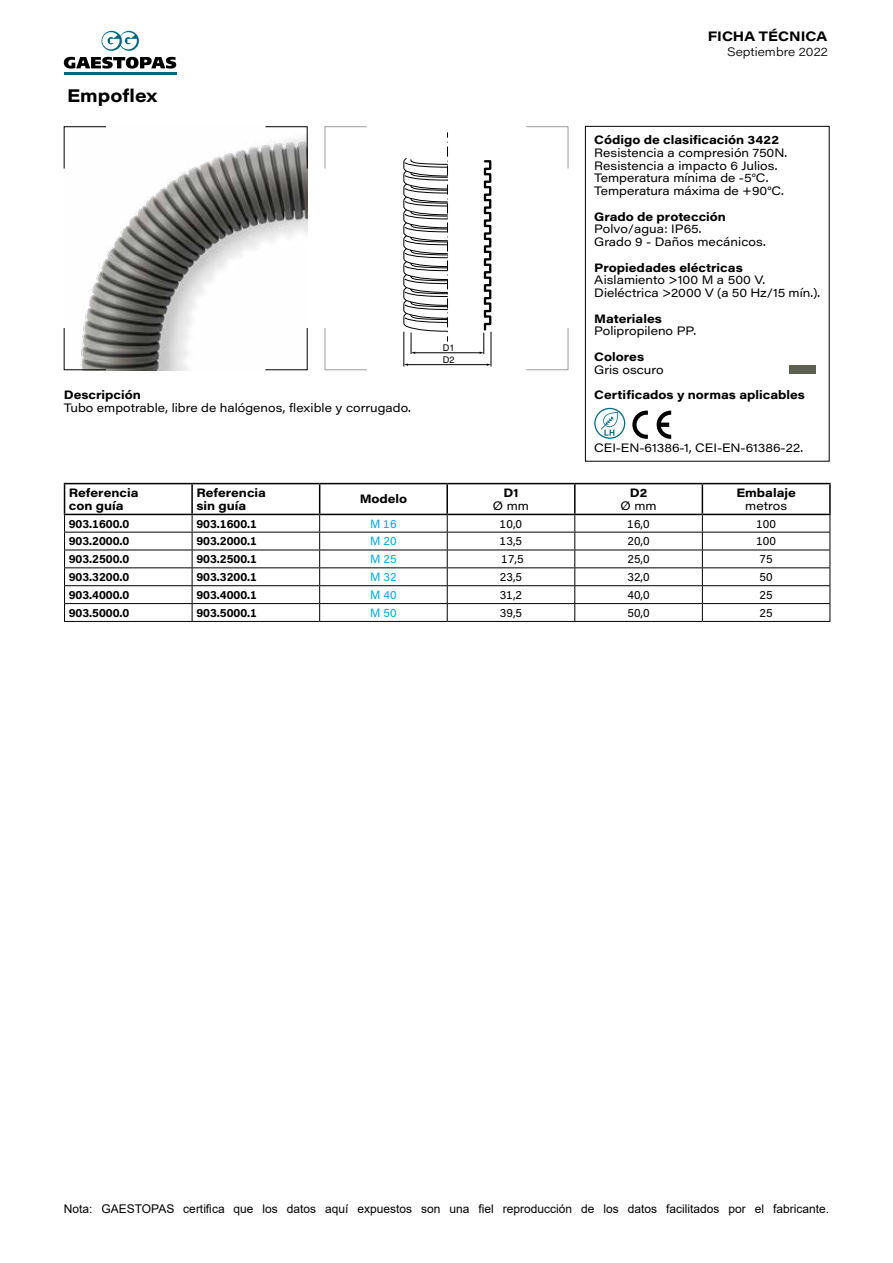
<style>
.page{position:relative;width:893px;height:1263px;background:#fff}
.page>*{position:absolute;margin:0;border:0;box-sizing:border-box;transform-origin:0 0}
.t1{font:700 18px "Acumin Pro Wide";color:#000}
.t2{font:13.5px "Acumin Variable Concept";color:#000}
.t3{font:12px/12.8px "Acumin Pro Wide";color:#000}
.t4{font:700 12px/13.5px "Acumin Pro Wide";color:#000}
.t5{font:700 12px "Acumin Pro";color:#000}
.t6{font:12px "Arial";color:#000}
.t7{font:12px "Acumin Pro";color:#000}
.t8{font:12px "Acumin Pro";color:#00aae5}
.t9{font:12px "Acumin Variable Concept";letter-spacing:.005em;color:#000}
.t10{font:9.3px "Helvetica LT Std";color:#000}
</style>
<div class="page">
<hr style="left:64px;top:72px;width:113px;height:2px;background:#006583">
<svg style="left:101px;top:31px;width:38px;height:20px"></svg>
<svg style="left:64px;top:57px;width:112px;height:12px"></svg>
<svg style="left:63px;top:126px;width:245px;height:244px"></svg>
<svg style="left:324px;top:126px;width:245px;height:244px"></svg>
<div style="left:790px;top:365px;width:26px;height:9px;background:#5c6053"></div>
<svg style="left:594px;top:408px;width:31px;height:31px"></svg>
<svg style="left:632px;top:411px;width:16px;height:28px"></svg>
<svg style="left:657px;top:411px;width:14px;height:28px"></svg>
<div style="left:585px;top:126px;width:245px;height:336px;border:1px solid #000"></div>
<hr style="left:404px;top:332px;width:1px;height:34px;background:#000">
<hr style="left:491px;top:332px;width:1px;height:34px;background:#000">
<hr style="left:407px;top:364px;width:81px;height:1px;background:#000">
<hr style="left:414px;top:352px;width:66px;height:1px;background:#000">
<svg style="left:403px;top:133px;width:45px;height:221px"></svg>
<svg style="left:480px;top:159px;width:12px;height:195px"></svg>
<hr style="left:64px;top:585px;width:128px;height:1px;background:#000">
<hr style="left:192px;top:585px;width:128px;height:1px;background:#000">
<hr style="left:320px;top:585px;width:127px;height:1px;background:#000">
<hr style="left:447px;top:585px;width:128px;height:1px;background:#000">
<hr style="left:575px;top:585px;width:127px;height:1px;background:#000">
<hr style="left:702px;top:585px;width:128px;height:1px;background:#000">
<hr style="left:64px;top:603px;width:128px;height:1px;background:#000">
<hr style="left:192px;top:603px;width:128px;height:1px;background:#000">
<hr style="left:320px;top:603px;width:127px;height:1px;background:#000">
<hr style="left:447px;top:603px;width:128px;height:1px;background:#000">
<hr style="left:575px;top:603px;width:127px;height:1px;background:#000">
<hr style="left:702px;top:603px;width:128px;height:1px;background:#000">
<hr style="left:191px;top:484px;width:2px;height:30px;background:#000">
<hr style="left:319px;top:484px;width:1px;height:30px;background:#000">
<hr style="left:446px;top:484px;width:2px;height:30px;background:#000">
<hr style="left:574px;top:484px;width:2px;height:30px;background:#000">
<hr style="left:702px;top:484px;width:1px;height:30px;background:#000">
<hr style="left:64px;top:532px;width:128px;height:1px;background:#000">
<hr style="left:192px;top:532px;width:128px;height:1px;background:#000">
<hr style="left:320px;top:532px;width:127px;height:1px;background:#000">
<hr style="left:447px;top:532px;width:128px;height:1px;background:#000">
<hr style="left:575px;top:532px;width:127px;height:1px;background:#000">
<hr style="left:702px;top:532px;width:128px;height:1px;background:#000">
<hr style="left:64px;top:550px;width:128px;height:1px;background:#000">
<hr style="left:192px;top:550px;width:128px;height:1px;background:#000">
<hr style="left:320px;top:550px;width:127px;height:1px;background:#000">
<hr style="left:447px;top:550px;width:128px;height:1px;background:#000">
<hr style="left:575px;top:550px;width:127px;height:1px;background:#000">
<hr style="left:702px;top:550px;width:128px;height:1px;background:#000">
<hr style="left:64px;top:567px;width:128px;height:1px;background:#000">
<hr style="left:192px;top:567px;width:128px;height:1px;background:#000">
<hr style="left:320px;top:567px;width:127px;height:1px;background:#000">
<hr style="left:447px;top:567px;width:128px;height:1px;background:#000">
<hr style="left:575px;top:567px;width:127px;height:1px;background:#000">
<hr style="left:702px;top:567px;width:128px;height:1px;background:#000">
<svg style="left:192px;top:515px;width:1px;height:106px"></svg>
<svg style="left:319px;top:515px;width:1px;height:106px"></svg>
<svg style="left:447px;top:515px;width:1px;height:106px"></svg>
<svg style="left:574px;top:515px;width:1px;height:106px"></svg>
<svg style="left:702px;top:515px;width:1px;height:106px"></svg>
<hr style="left:64px;top:483px;width:128px;height:1px;background:#000">
<hr style="left:64px;top:484px;width:1px;height:30px;background:#000">
<hr style="left:192px;top:483px;width:128px;height:1px;background:#000">
<hr style="left:320px;top:483px;width:127px;height:1px;background:#000">
<hr style="left:447px;top:483px;width:128px;height:1px;background:#000">
<hr style="left:575px;top:483px;width:127px;height:1px;background:#000">
<hr style="left:702px;top:483px;width:129px;height:1px;background:#000">
<hr style="left:829px;top:484px;width:2px;height:30px;background:#000">
<hr style="left:64px;top:514px;width:128px;height:1px;background:#000">
<hr style="left:192px;top:514px;width:128px;height:1px;background:#000">
<hr style="left:320px;top:514px;width:127px;height:1px;background:#000">
<hr style="left:447px;top:514px;width:128px;height:1px;background:#000">
<hr style="left:575px;top:514px;width:127px;height:1px;background:#000">
<hr style="left:702px;top:514px;width:129px;height:1px;background:#000">
<svg style="left:64px;top:515px;width:1px;height:106px"></svg>
<svg style="left:830px;top:515px;width:1px;height:106px"></svg>
<hr style="left:64px;top:621px;width:128px;height:1px;background:#000">
<hr style="left:192px;top:621px;width:128px;height:1px;background:#000">
<hr style="left:320px;top:621px;width:127px;height:1px;background:#000">
<hr style="left:447px;top:621px;width:128px;height:1px;background:#000">
<hr style="left:575px;top:621px;width:127px;height:1px;background:#000">
<hr style="left:702px;top:621px;width:128px;height:1px;background:#000">
<h1 class="t1" style="left:67px;top:82px;width:92px">Empoflex</h1>
<p class="t4" style="left:64px;top:387px;width:79px">Descripción</p>
<p class="t3" style="left:64px;top:401px;width:349px">Tubo empotrable, libre de halógenos, flexible y corrugado.</p>
<p class="t4" style="left:69px;top:485px;width:71px">Referencia con guía</p>
<p class="t4" style="left:196px;top:485px;width:71px">Referencia sin guía</p>
<p class="t4" style="left:360px;top:492px;width:49px">Modelo</p>
<p class="t10" style="left:443px;top:342px;width:13px">D1</p>
<p class="t10" style="left:443px;top:354px;width:13px">D2</p>
<p class="t4" style="left:504px;top:485px;width:16px">D1</p>
<p class="t3" style="left:493px;top:499px;width:38px">Ø mm</p>
<p class="t2" style="left:708px;top:27px;width:121px">FICHA TÉCNICA</p>
<p class="t9" style="left:727px;top:43px;width:102px">Septiembre 2022</p>
<p class="t4" style="left:594px;top:132px;width:186px">Código de clasificación 3422</p>
<p class="t3" style="left:594px;top:146px;width:194px">Resistencia a compresión 750N.<br>Resistencia a impacto 6 Julios.<br>Temperatura mínima de -5°C.<br>Temperatura máxima de +90°C.</p>
<p class="t4" style="left:594px;top:209px;width:133px">Grado de protección</p>
<p class="t3" style="left:594px;top:222px;width:173px">Polvo/agua: IP65.<br>Grado 9 - Daños mecánicos.</p>
<p class="t4" style="left:594px;top:260px;width:150px">Propiedades eléctricas</p>
<p class="t3" style="left:594px;top:273px;width:228px">Aislamiento &gt;100 M a 500 V.<br>Dieléctrica &gt;2000 V (a 50 Hz/15 mín.).</p>
<p class="t4" style="left:594px;top:311px;width:69px">Materiales</p>
<p class="t3" style="left:594px;top:324px;width:103px">Polipropileno PP.</p>
<p class="t4" style="left:594px;top:349px;width:51px">Colores</p>
<p class="t3" style="left:594px;top:362px;width:71px">Gris oscuro</p>
<p class="t4" style="left:594px;top:387px;width:212px">Certificados y normas aplicables</p>
<p class="t3" style="left:594px;top:441px;width:210px">CEI-EN-61386-1, CEI-EN-61386-22.</p>
<p class="t4" style="left:630px;top:485px;width:19px">D2</p>
<p class="t3" style="left:620px;top:499px;width:38px">Ø mm</p>
<p class="t4" style="left:736px;top:485px;width:61px">Embalaje</p>
<p class="t3" style="left:745px;top:499px;width:43px">metros</p>
<p class="t5" style="left:69px;top:515px;width:62px">903.1600.0</p>
<p class="t5" style="left:196px;top:515px;width:62px">903.1600.1</p>
<p class="t8" style="left:370px;top:515px;width:28px">M 16</p>
<p class="t7" style="left:500px;top:515px;width:24px">10,0</p>
<p class="t7" style="left:627px;top:515px;width:24px">16,0</p>
<p class="t7" style="left:756px;top:515px;width:21px">100</p>
<p class="t5" style="left:69px;top:533px;width:62px">903.2000.0</p>
<p class="t5" style="left:196px;top:533px;width:62px">903.2000.1</p>
<p class="t8" style="left:370px;top:533px;width:28px">M 20</p>
<p class="t7" style="left:500px;top:533px;width:24px">13,5</p>
<p class="t7" style="left:627px;top:533px;width:24px">20,0</p>
<p class="t7" style="left:756px;top:533px;width:21px">100</p>
<p class="t5" style="left:69px;top:551px;width:62px">903.2500.0</p>
<p class="t5" style="left:196px;top:551px;width:62px">903.2500.1</p>
<p class="t8" style="left:370px;top:551px;width:28px">M 25</p>
<p class="t7" style="left:501px;top:551px;width:24px">17,5</p>
<p class="t7" style="left:627px;top:551px;width:24px">25,0</p>
<p class="t7" style="left:760px;top:551px;width:15px">75</p>
<p class="t5" style="left:69px;top:568px;width:62px">903.3200.0</p>
<p class="t5" style="left:196px;top:568px;width:62px">903.3200.1</p>
<p class="t8" style="left:370px;top:569px;width:28px">M 32</p>
<p class="t7" style="left:500px;top:569px;width:24px">23,5</p>
<p class="t7" style="left:627px;top:569px;width:24px">32,0</p>
<p class="t7" style="left:760px;top:569px;width:15px">50</p>
<p class="t5" style="left:69px;top:586px;width:62px">903.4000.0</p>
<p class="t5" style="left:196px;top:586px;width:62px">903.4000.1</p>
<p class="t8" style="left:370px;top:586px;width:28px">M 40</p>
<p class="t7" style="left:500px;top:586px;width:24px">31,2</p>
<p class="t7" style="left:627px;top:586px;width:24px">40,0</p>
<p class="t7" style="left:760px;top:586px;width:15px">25</p>
<p class="t5" style="left:69px;top:604px;width:62px">903.5000.0</p>
<p class="t5" style="left:196px;top:604px;width:62px">903.5000.1</p>
<p class="t8" style="left:370px;top:604px;width:28px">M 50</p>
<p class="t7" style="left:500px;top:604px;width:24px">39,5</p>
<p class="t7" style="left:627px;top:604px;width:24px">50,0</p>
<p class="t7" style="left:760px;top:604px;width:15px">25</p>
<p class="t6" style="left:64px;top:1200px;width:767px">Nota: GAESTOPAS certifica que los datos aquí expuestos son una fiel reproducción de los datos facilitados por el fabricante.</p>
</div>
